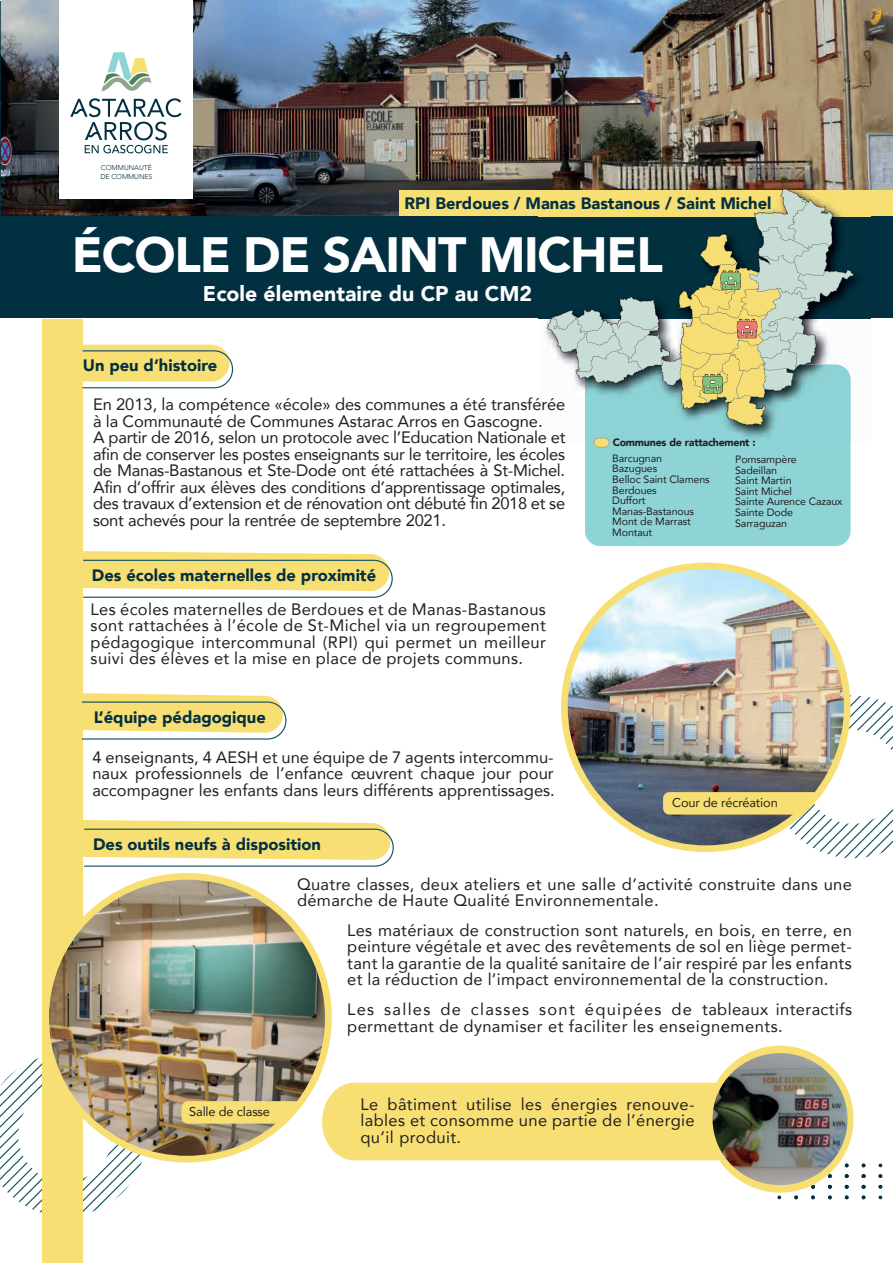
<style>
.page{position:relative;width:893px;height:1263px;background:#fff}
.page>*{position:absolute;margin:0;border:0;box-sizing:border-box;transform-origin:0 0}
.t1{font:900 49.5px "Avenir";letter-spacing:-.025em;color:#fff}
.t2{font:900 21.3px "Avenir";color:#fff}
.t3{font:16.5px/16.5px "Avenir";letter-spacing:-.005em;color:#231f20;text-align:justify}
.t4{font:16.5px/16.5px "Avenir";letter-spacing:.02em;color:#231f20}
.t5{font:16.5px/16.5px "Avenir";letter-spacing:.03em;color:#231f20}
.t6{font:900 16.5px "Avenir";color:#023041}
.t7{font:900 16.5px "Avenir";color:#033040}
.t8{font:12.75px "Avenir";letter-spacing:-.01em;color:#231f20}
.t9{font:10.65px/10.6px "Avenir";letter-spacing:-.01em;color:#231f20}
.t10{font:900 10.65px "Avenir";letter-spacing:-.025em;color:#231f20}
.t11{font:300 7.05px/8.4px "Avenir";color:#033040}
</style>
<div class="page">
<div style="left:0;top:2px;width:893px;height:316px;background:#033040"></div>
<img style="left:1px;top:0;width:892px;height:216px">
<div style="left:59px;top:0;width:134px;height:198px;background:#fff"></div>
<svg style="left:70px;top:98px;width:112px;height:55px"></svg>
<svg style="left:101px;top:52px;width:51px;height:39px"></svg>
<svg style="left:0;top:1058px;width:142px;height:166px"></svg>
<svg style="left:878px;top:1163px;width:4px;height:4px"></svg>
<svg style="left:862px;top:1163px;width:3px;height:4px"></svg>
<svg style="left:878px;top:1195px;width:4px;height:4px"></svg>
<svg style="left:878px;top:1185px;width:4px;height:3px"></svg>
<svg style="left:878px;top:1174px;width:4px;height:4px"></svg>
<svg style="left:777px;top:1195px;width:4px;height:4px"></svg>
<svg style="left:794px;top:1195px;width:4px;height:4px"></svg>
<svg style="left:811px;top:1195px;width:4px;height:4px"></svg>
<svg style="left:828px;top:1195px;width:4px;height:4px"></svg>
<svg style="left:845px;top:1195px;width:4px;height:4px"></svg>
<svg style="left:862px;top:1195px;width:3px;height:4px"></svg>
<svg style="left:828px;top:1185px;width:4px;height:3px"></svg>
<svg style="left:845px;top:1185px;width:4px;height:3px"></svg>
<svg style="left:862px;top:1174px;width:3px;height:4px"></svg>
<div style="left:399px;top:191px;width:494px;height:25px;background:#f8df74"></div>
<div style="left:585px;top:365px;width:266px;height:181px;background:#8ed4d7;border-radius:15px"></div>
<img style="left:539px;top:181px;width:332px;height:154px">
<img style="left:598px;top:425px;width:253px;height:17px">
<svg style="left:594px;top:438px;width:15px;height:9px"></svg>
<svg style="left:547px;top:189px;width:307px;height:236px"></svg>
<div style="left:707px;top:1046px;width:147px;height:147px;background:#f8df74;border-radius:50%"></div>
<div style="left:42px;top:320px;width:40px;height:943px;background:#f8df74"></div>
<svg style="left:82px;top:345px;width:151px;height:43px"></svg>
<svg style="left:82px;top:551px;width:311px;height:47px"></svg>
<svg style="left:81px;top:693px;width:205px;height:46px"></svg>
<svg style="left:561px;top:563px;width:289px;height:283px"></svg>
<img style="left:568px;top:569px;width:276px;height:276px;border-radius:138px">
<svg style="left:82px;top:820px;width:312px;height:47px"></svg>
<svg style="left:49px;top:873px;width:283px;height:289px"></svg>
<img style="left:49px;top:880px;width:276px;height:276px;border-radius:138px">
<div style="left:322px;top:1083px;width:391px;height:77px;background:#f8df74"></div>
<img style="left:713px;top:1053px;width:135px;height:132px">
<img style="left:663px;top:695px;width:230px;height:164px">
<svg style="left:182px;top:1101px;width:118px;height:23px"></svg>
<p class="t11" style="left:101px;top:164px;width:53px">COMMUNAUTÉ<br>DE COMMUNES</p>
<p class="t7" style="left:404px;top:189px;width:368px">RPI Berdoues / Manas Bastanous / Saint Michel</p>
<h1 class="t1" style="left:72px;top:212px;width:593px">ÉCOLE DE SAINT MICHEL</h1>
<p class="t2" style="left:203px;top:276px;width:331px">Ecole élementaire du CP au CM2</p>
<p class="t7" style="left:83px;top:351px;width:136px">Un peu d’histoire</p>
<p class="t3" style="left:93px;top:396px;width:474px;text-align:left">En 2013, la compétence «école» des communes a été transférée à la Communauté de Communes Astarac Arros en Gascogne.<br>A partir de 2016, selon un protocole avec l’Education Nationale et afin de conserver les postes enseignants sur le territoire, les écoles de Manas-Bastanous et Ste-Dode ont été rattachées à St-Michel.<br>Afin d’offrir aux élèves des conditions d’apprentissage optimales, des travaux d’extension et de rénovation ont débuté fin 2018 et se sont achevés pour la rentrée de septembre 2021.</p>
<p class="t6" style="left:92px;top:561px;width:286px">Des écoles maternelles de proximité</p>
<p class="t3" style="left:91px;top:600px;width:457px">Les écoles maternelles de Berdoues et de Manas-Bastanous sont rattachées à l’école de St-Michel via un regroupement pédagogique intercommunal (RPI) qui permet un meilleur suivi des élèves et la mise en place de projets communs.</p>
<p class="t10" style="left:613px;top:433px;width:145px">Communes de rattachement :</p>
<p class="t9" style="left:612px;top:452px;width:99px">Barcugnan<br>Bazugues<br>Belloc Saint Clamens<br>Berdoues<br>Duffort<br>Manas-Bastanous<br>Mont de Marrast<br>Montaut</p>
<p class="t9" style="left:735px;top:454px;width:109px">Pomsampère<br>Sadeillan<br>Saint Martin<br>Saint Michel<br>Sainte Aurence Cazaux<br>Sainte Dode<br>Sarraguzan</p>
<p class="t6" style="left:94px;top:703px;width:174px">L’équipe pédagogique</p>
<p class="t3" style="left:92px;top:748px;width:464px">4 enseignants, 4 AESH et une équipe de 7 agents intercommu&shy;naux professionnels de l’enfance œuvrent chaque jour pour accompagner les enfants dans leurs différents apprentissages.</p>
<p class="t6" style="left:93px;top:830px;width:229px">Des outils neufs à disposition</p>
<p class="t4" style="left:297px;top:875px;width:556px">Quatre classes, deux ateliers et une salle d’activité construite dans une démarche de Haute Qualité Environnementale.</p>
<p class="t3" style="left:347px;top:921px;width:506px">Les matériaux de construction sont naturels, en bois, en terre, en peinture végétale et avec des revêtements de sol en liège permet&shy;tant la garantie de la qualité sanitaire de l’air respiré par les enfants et la réduction de l’impact environnemental de la construction.</p>
<p class="t5" style="left:347px;top:1001px;width:506px">Les salles de classes sont équipées de tableaux interactifs permettant de dynamiser et faciliter les enseignements.</p>
<p class="t8" style="left:672px;top:792px;width:107px">Cour de récréation</p>
<p class="t8" style="left:189px;top:1101px;width:82px">Salle de classe</p>
<p class="t3" style="left:360px;top:1095px;width:336px">Le bâtiment utilise les énergies renouve&shy;lables et consomme une partie de l’énergie qu’il produit.</p>
</div>
